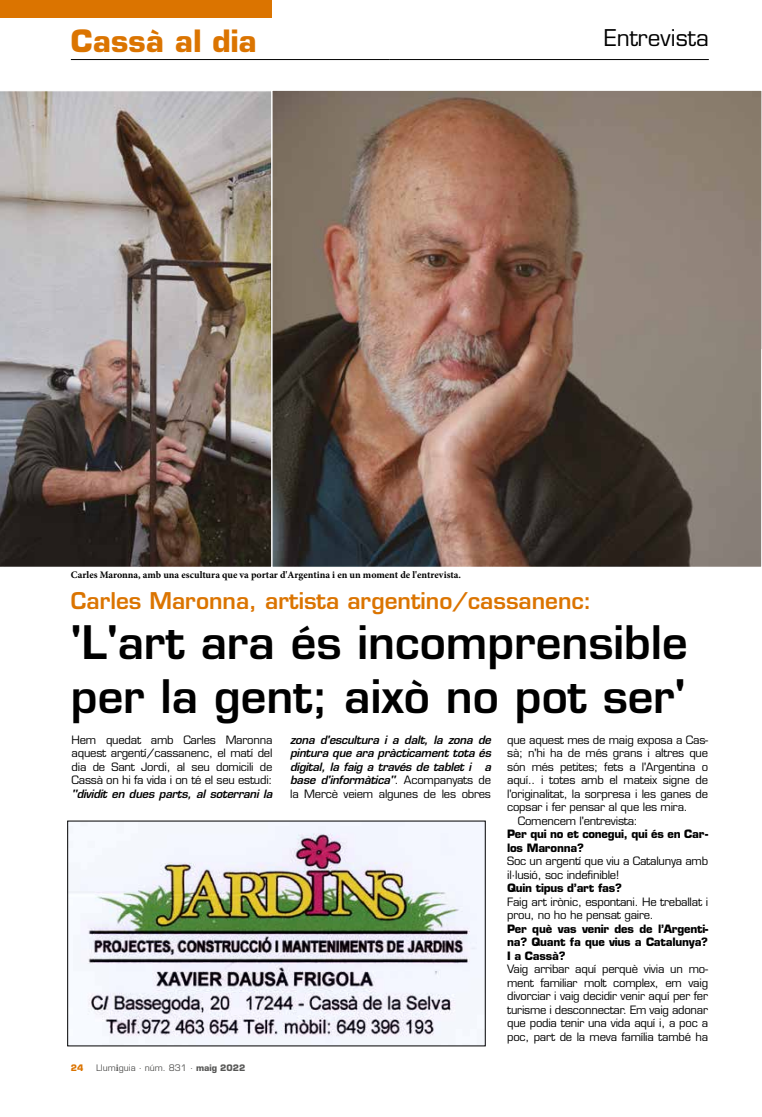
<style>
.page{position:relative;width:762px;height:1117px;background:#fff}
.page>*{position:absolute;margin:0;border:0;box-sizing:border-box;transform-origin:0 0}
.t1{font:600 45px/54px "Eurostile LT Std";color:#000}
.t2{font:700 30px "Eurostile LT Std";color:#db7400}
.t3{font:600 22.5px "Eurostile LT Std";color:#db7400}
.t4{font:22.5px "Eurostile LT Std";color:#000}
.t5{font:11.25px/13.5px "Eurostile LT Std";letter-spacing:-.02em;color:#000;text-align:justify}
.t6{font:italic 600 11.25px/13.5px "Eurostile LT Std";letter-spacing:-.02em;color:#000;text-align:justify}
.t7{font:700 11.25px/13.5px "Eurostile LT Std";letter-spacing:-.02em;color:#000}
.t8{font:700 10px "Minion Pro";color:#000}
.t9{font:8.75px "Eurostile LT Std";color:#575756}
.t10{font:700 8.75px "Eurostile LT Std";color:#db7400}
.s1{font-family:"Minion Pro";font-weight:700;font-size:10px}
.s2{font-weight:700}
.s3{font-weight:400;font-style:normal}
</style>
<div class="page">
<hr style="left:71px;top:59px;width:319px;height:1px;background:#000">
<hr style="left:390px;top:59px;width:319px;height:1px;background:#000">
<div style="left:0;top:0;width:272px;height:18px;background:#db7400"></div>
<img style="left:273px;top:92px;width:487px;height:474px">
<img style="left:0;top:91px;width:272px;height:476px">
<svg style="left:761px;top:349px;width:1px;height:217px"></svg>
<img style="left:70px;top:822px;width:413px;height:221px">
<h2 class="t2" style="left:71px;top:22px;width:187px">Cassà al dia</h2>
<h3 class="t4" style="left:604px;top:24px;width:106px">Entrevista</h3>
<p class="t8" style="left:71px;top:568px;width:392px">Carles Maronna, amb una escultura que va portar d'Argentina i en un moment de l'entrevista.</p>
<h3 class="t3" style="left:71px;top:586px;width:522px">Carles Maronna, artista argentino/cassanenc:</h3>
<h1 class="t1" style="left:71px;top:615px;width:618px">'L'art ara és incomprensible per la gent; això no pot ser'</h1>
<p class="t5" style="left:72px;top:732px;width:202px">Hem quedat amb Carles Maronna aquest argentí/cassanenc, el matí del dia de Sant Jordi, al seu domicili de Cassà on hi fa vida i on té el seu estudi:</p>
<p class="t6" style="left:72px;top:786px;width:202px">"dividit en dues parts, al soterrani la</p>
<p class="t10" style="left:71px;top:1062px;width:14px">24</p>
<p class="t9" style="left:96px;top:1062px;width:151px">Llum<span class="s1">i</span>guia · núm. 831 · <span class="s2">maig 2022</span></p>
<p class="t6" style="left:290px;top:732px;width:202px">zona d'escultura i a dalt, la zona de pintura que ara pràcticament tota és digital, la faig a través de tablet i a base d'informàtica"<span class="s3">. Acompanyats de la Mercè veiem algunes de les obres</span></p>
<p class="t5" style="left:507px;top:732px;width:202px">que aquest mes de maig exposa a Cas-</p>
<p class="t5" style="left:507px;top:746px;width:202px">sà; n'hi ha de més grans i altres que</p>
<p class="t5" style="left:507px;top:759px;width:202px">són més petites; fets a l'Argentina o</p>
<p class="t5" style="left:507px;top:773px;width:202px">aquí.. i totes amb el mateix signe de</p>
<p class="t5" style="left:507px;top:786px;width:202px">l'originalitat, la sorpresa i les ganes de</p>
<p class="t5" style="left:507px;top:800px;width:182px">copsar i fer pensar al que les mira.</p>
<p class="t5" style="left:518px;top:813px;width:121px">Comencem l'entrevista:</p>
<p class="t7" style="left:507px;top:827px;width:202px">Per qui no et conegui, qui és en Car&shy;los Maronna?</p>
<p class="t5" style="left:507px;top:854px;width:202px">Soc un argentí que viu a Catalunya amb il·lusió, soc indefinible!</p>
<p class="t7" style="left:507px;top:881px;width:116px">Quin tipus d’art fas?</p>
<p class="t5" style="left:507px;top:894px;width:202px">Faig art irònic, espontani. He treballat i prou, no ho he pensat gaire.</p>
<p class="t7" style="left:507px;top:921px;width:202px;text-align:justify">Per què vas venir des de l’Argenti&shy;na? Quant fa que vius a Catalunya?<br>I a Cassà?</p>
<p class="t5" style="left:507px;top:962px;width:202px">Vaig arribar aquí perquè vivia un mo&shy;ment familiar molt complex, em vaig divorciar i vaig decidir venir aquí per fer turisme i desconnectar. Em vaig adonar que podia tenir una vida aquí i, a poc a poc, part de la meva família també ha</p>
</div>
